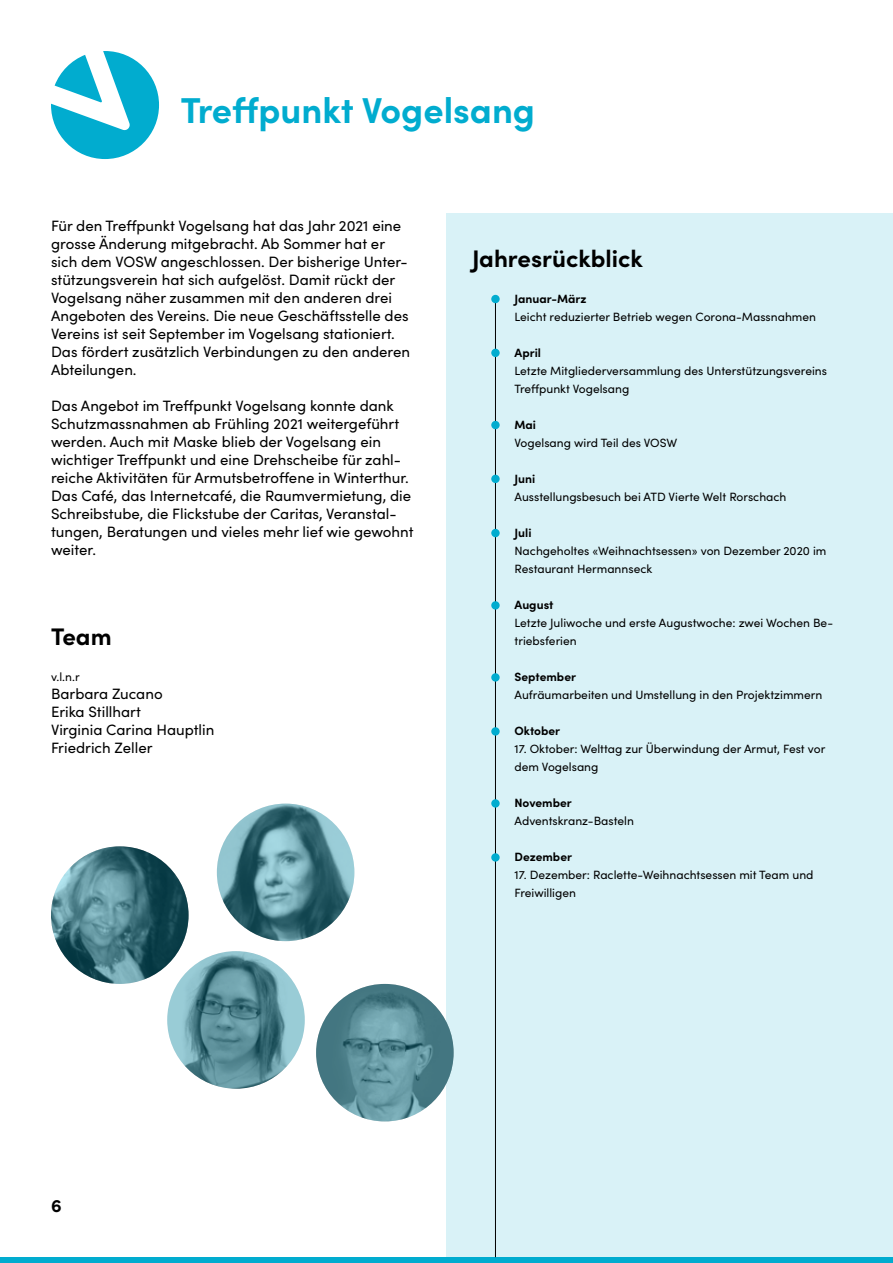
<style>
.page{position:relative;width:893px;height:1263px;background:#fff}
.page>*{position:absolute;margin:0;border:0;box-sizing:border-box;transform-origin:0 0}
.t1{font:700 36px "Sofia Pro";color:#01accf}
.t2{font:700 24px "Sofia Pro";color:#000}
.t3{font:700 18px "Sofia Pro";color:#000}
.t4{font:15px/18px "Sofia Pro";color:#000}
.t5{font:12px/18px "Sofia Pro";color:#000}
.t6{font:700 12px "Sofia Pro";color:#000}
</style>
<div class="page">
<div style="left:0;top:1257px;width:893px;height:6px;background:#01accf"></div>
<svg style="left:51px;top:51px;width:108px;height:108px"></svg>
<div style="left:446px;top:213px;width:447px;height:1044px;background:#d9f2f7"></div>
<hr style="left:495px;top:299px;width:1px;height:958px;background:#000">
<div style="left:491px;top:295px;width:9px;height:8px;background:#01accf;border-radius:50%"></div>
<div style="left:491px;top:421px;width:9px;height:8px;background:#01accf;border-radius:50%"></div>
<div style="left:491px;top:349px;width:9px;height:8px;background:#01accf;border-radius:50%"></div>
<div style="left:491px;top:529px;width:9px;height:8px;background:#01accf;border-radius:50%"></div>
<div style="left:491px;top:475px;width:9px;height:8px;background:#01accf;border-radius:50%"></div>
<div style="left:491px;top:601px;width:9px;height:9px;background:#01accf;border-radius:50%"></div>
<div style="left:491px;top:673px;width:9px;height:9px;background:#01accf;border-radius:50%"></div>
<div style="left:491px;top:727px;width:9px;height:9px;background:#01accf;border-radius:50%"></div>
<div style="left:491px;top:799px;width:9px;height:9px;background:#01accf;border-radius:50%"></div>
<div style="left:491px;top:853px;width:9px;height:9px;background:#01accf;border-radius:50%"></div>
<svg style="left:51px;top:846px;width:138px;height:138px;background:#3f727c"></svg>
<svg style="left:217px;top:804px;width:137px;height:137px;background:#548791"></svg>
<svg style="left:167px;top:951px;width:138px;height:138px;background:#6597a2"></svg>
<svg style="left:316px;top:984px;width:138px;height:137px;background:#568993"></svg>
<h1 class="t1" style="left:181px;top:83px;width:356px">Treffpunkt Vogelsang</h1>
<p class="t4" style="left:51px;top:216px;width:361px">Für den Treffpunkt Vogelsang hat das Jahr 2021 eine grosse Änderung mitgebracht. Ab Sommer hat er sich dem VOSW angeschlossen. Der bisherige Unter&shy;stützungsverein hat sich aufgelöst. Damit rückt der Vogelsang näher zusammen mit den anderen drei Angeboten des Vereins. Die neue Geschäftsstelle des Vereins ist seit September im Vogelsang stationiert.<br>Das fördert zusätzlich Verbindungen zu den anderen Abteilungen.</p>
<p class="t4" style="left:51px;top:396px;width:364px">Das Angebot im Treffpunkt Vogelsang konnte dank Schutzmassnahmen ab Frühling 2021 weitergeführt werden. Auch mit Maske blieb der Vogelsang ein wichtiger Treffpunkt und eine Drehscheibe für zahl&shy;reiche Aktivitäten für Armutsbetroffene in Winterthur.<br>Das Café, das Internetcafé, die Raumvermietung, die Schreibstube, die Flickstube der Caritas, Veranstal&shy;tungen, Beratungen und vieles mehr lief wie gewohnt weiter.</p>
<h2 class="t2" style="left:51px;top:618px;width:62px">Team</h2>
<p class="t5" style="left:51px;top:667px;width:30px">v.l.n.r</p>
<p class="t4" style="left:51px;top:684px;width:165px">Barbara Zucano<br>Erika Stillhart<br>Virginia Carina Hauptlin<br>Friedrich Zeller</p>
<h2 class="t2" style="left:472px;top:240px;width:172px">Jahresrückblick</h2>
<p class="t6" style="left:514px;top:290px;width:74px">Januar-März</p>
<p class="t5" style="left:514px;top:307px;width:303px">Leicht reduzierter Betrieb wegen Corona-Massnahmen</p>
<p class="t6" style="left:514px;top:344px;width:28px">April</p>
<p class="t5" style="left:514px;top:361px;width:314px">Letzte Mitgliederversammlung des Unterstützungsvereins<br>Treffpunkt Vogelsang</p>
<p class="t6" style="left:514px;top:416px;width:23px">Mai</p>
<p class="t5" style="left:514px;top:433px;width:164px">Vogelsang wird Teil des VOSW</p>
<p class="t6" style="left:514px;top:470px;width:22px">Juni</p>
<p class="t5" style="left:514px;top:487px;width:273px">Ausstellungsbesuch bei ATD Vierte Welt Rorschach</p>
<p class="t6" style="left:514px;top:524px;width:18px">Juli</p>
<p class="t5" style="left:514px;top:541px;width:313px">Nachgeholtes «Weihnachtsessen» von Dezember 2020 im<br>Restaurant Hermannseck</p>
<p class="t6" style="left:514px;top:596px;width:40px">August</p>
<p class="t5" style="left:514px;top:613px;width:320px">Letzte Juliwoche und erste Augustwoche: zwei Wochen Be&shy;triebsferien</p>
<p class="t6" style="left:514px;top:668px;width:63px">September</p>
<p class="t5" style="left:514px;top:685px;width:309px">Aufräumarbeiten und Umstellung in den Projektzimmern</p>
<p class="t6" style="left:514px;top:722px;width:47px">Oktober</p>
<p class="t5" style="left:514px;top:739px;width:312px">17. Oktober: Welttag zur Überwindung der Armut, Fest vor dem Vogelsang</p>
<p class="t6" style="left:514px;top:794px;width:59px">November</p>
<p class="t5" style="left:514px;top:811px;width:121px">Adventskranz-Basteln</p>
<p class="t6" style="left:514px;top:848px;width:59px">Dezember</p>
<p class="t5" style="left:514px;top:865px;width:300px">17. Dezember: Raclette-Weihnachtsessen mit Team und<br>Freiwilligen</p>
<p class="t3" style="left:51px;top:1191px;width:12px">6</p>
</div>
